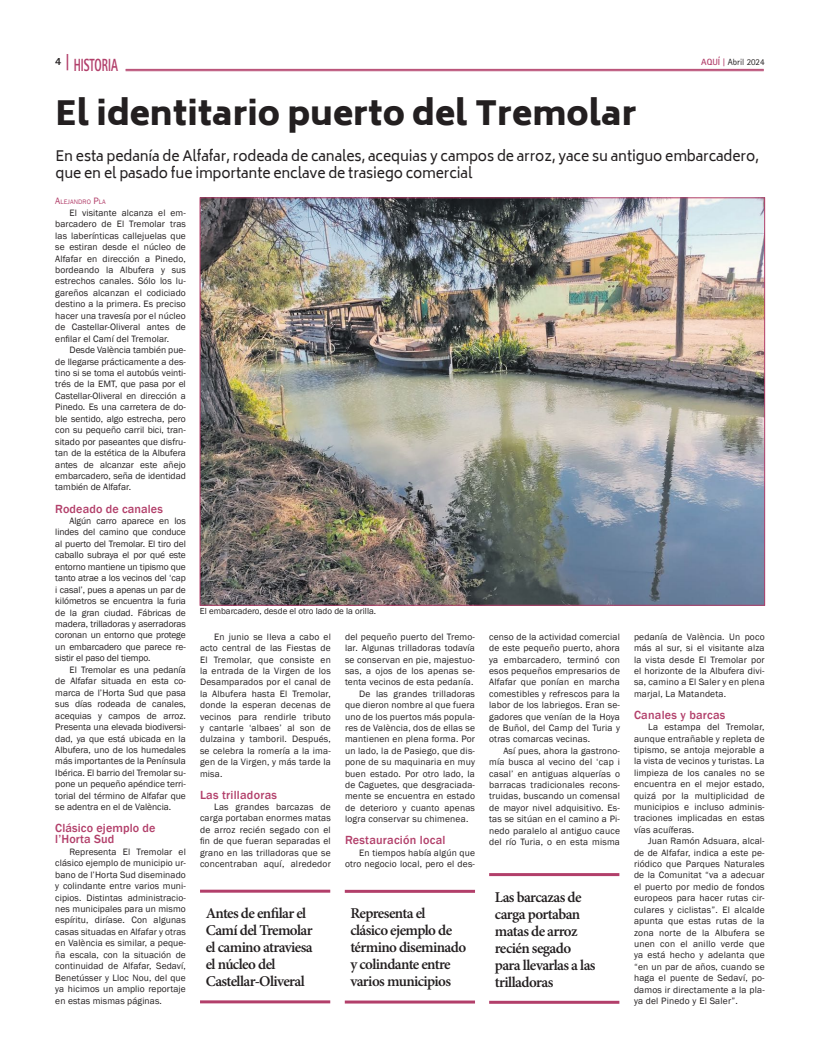
<style>
.page{position:relative;width:820px;height:1049px;background:#fff}
.page>*{position:absolute;margin:0;border:0;box-sizing:border-box;transform-origin:0 0}
.t1{font:900 33px "Biryani";color:#231f20}
.t2{font:800 17.6px "Rotis Sans Serif Std";color:#b23f6a;scale:.64 1}
.t3{font:600 15px/17px "Minion Pro";letter-spacing:-.04em;color:#231f20}
.t4{font:14px/16.8px "Biryani";letter-spacing:-.01em;color:#231f20}
.t5{font:500 12.1px/11.1px "Franklin Gothic";letter-spacing:.02em;color:#b23f6a}
.t6{font:800 11px "Rotis Sans Serif Std";color:#231f20}
.t7{font:9.5px/11.4px "Franklin Gothic";letter-spacing:.02em;color:#231f20;text-align:justify}
.t8{font:9px "Franklin Gothic";color:#231f20}
.t9{font:9px "Rotis Sans Serif Std";color:#231f20}
.t10{font:6.7px "Franklin Gothic";letter-spacing:.015em;color:#b23f6a}
.s1{font-size:18.2px}
.s2{font-weight:700;color:#b23f6a}
.s3{font-family:"Rotis Serif Std";font-weight:700;color:#b23f6a}
.s4{font-size:9.5px}
</style>
<div class="page">
<img style="left:201px;top:199px;width:561px;height:405px">
<hr style="left:200px;top:890px;width:130px;height:3px;background:#b23f6a">
<hr style="left:200px;top:1000px;width:130px;height:3px;background:#b23f6a">
<hr style="left:344px;top:890px;width:131px;height:3px;background:#b23f6a">
<hr style="left:344px;top:1000px;width:131px;height:3px;background:#b23f6a">
<hr style="left:489px;top:873px;width:130px;height:3px;background:#b23f6a">
<hr style="left:489px;top:1001px;width:130px;height:3px;background:#b23f6a">
<hr style="left:126px;top:69px;width:637px;height:1px;background:#b23f6a">
<hr style="left:126px;top:71px;width:637px;height:1px;background:#b23f6a">
<h2 class="t2" style="left:65px;top:54px;width:84px"><span class="s1">|</span> HISTORIA</h2>
<p class="t6" style="left:55px;top:54px;width:8px">4</p>
<p class="t9" style="left:701px;top:57px;width:65px"><span class="s2">AQUÍ</span> <span class="s3">|</span> Abril 2024</p>
<h1 class="t1" style="left:55px;top:94px;width:582px">El identitario puerto del Tremolar</h1>
<h3 class="t4" style="left:55px;top:148px;width:704px">En esta pedanía de Alfafar, rodeada de canales, acequias y campos de arroz, yace su antiguo embarcadero, que en el pasado fue importante enclave de trasiego comercial</h3>
<p class="t10" style="left:55px;top:198px;width:52px"><span class="s4">A</span>LEJANDRO <span class="s4">P</span>LA</p>
<p class="t7" style="left:55px;top:207px;width:132px;text-indent:14px">El visitante alcanza el em&shy;barcadero de El Tremolar tras las laberínticas callejuelas que se estiran desde el núcleo de Alfafar en dirección a Pinedo, bordeando la Albufera y sus estrechos canales. Sólo los lu&shy;gareños alcanzan el codiciado destino a la primera. Es preciso hacer una travesía por el núcleo de Castellar-Oliveral antes de enfilar el Camí del Tremolar.</p>
<p class="t7" style="left:55px;top:344px;width:132px;text-indent:14px">Desde València también pue&shy;de llegarse prácticamente a des&shy;tino si se toma el autobús veinti&shy;trés de la EMT, que pasa por el Castellar-Oliveral en dirección a Pinedo. Es una carretera de do&shy;ble sentido, algo estrecha, pero con su pequeño carril bici, tran&shy;sitado por paseantes que disfru&shy;tan de la estética de la Albufera antes de alcanzar este añejo embarcadero, seña de identidad también de Alfafar.</p>
<p class="t5" style="left:55px;top:503px;width:109px">Rodeado de canales</p>
<p class="t7" style="left:55px;top:515px;width:132px;text-indent:14px">Algún carro aparece en los lindes del camino que conduce al puerto del Tremolar. El tiro del caballo subraya el por qué este entorno mantiene un tipismo que tanto atrae a los vecinos del ‘cap i casal’, pues a apenas un par de kilómetros se encuentra la furia de la gran ciudad. Fábricas de madera, trilladoras y aserradoras coronan un entorno que protege un embarcadero que parece re&shy;sistir el paso del tiempo.</p>
<p class="t7" style="left:55px;top:664px;width:132px;text-indent:14px">El Tremolar es una pedanía de Alfafar situada en esta co&shy;marca de l’Horta Sud que pasa sus días rodeada de canales, acequias y campos de arroz.<br>Presenta una elevada biodiversi&shy;dad, ya que está ubicada en la Albufera, uno de los humedales más importantes de la Península Ibérica. El barrio del Tremolar su&shy;pone un pequeño apéndice terri&shy;torial del término de Alfafar que se adentra en el de València.</p>
<p class="t5" style="left:55px;top:823px;width:102px">Clásico ejemplo de l’Horta Sud</p>
<p class="t7" style="left:55px;top:846px;width:132px;text-indent:14px">Representa El Tremolar el clásico ejemplo de municipio ur&shy;bano de l’Horta Sud diseminado y colindante entre varios muni&shy;cipios. Distintas administracio&shy;nes municipales para un mismo espíritu, diríase. Con algunas casas situadas en Alfafar y otras en València es similar, a peque&shy;ña escala, con la situación de continuidad de Alfafar, Sedaví, Benetússer y Lloc Nou, del que ya hicimos un amplio reportaje en estas mismas páginas.</p>
<p class="t8" style="left:200px;top:605px;width:178px">El embarcadero, desde el otro lado de la orilla.</p>
<p class="t7" style="left:200px;top:631px;width:132px;text-indent:14px">En junio se lleva a cabo el acto central de las Fiestas de El Tremolar, que consiste en la entrada de la Virgen de los Desamparados por el canal de la Albufera hasta El Tremolar, donde la esperan decenas de vecinos para rendirle tributo y cantarle ‘albaes’ al son de dulzaina y tamboril. Después, se celebra la romería a la ima&shy;gen de la Virgen, y más tarde la misa.</p>
<p class="t5" style="left:200px;top:789px;width:78px">Las trilladoras</p>
<p class="t7" style="left:200px;top:801px;width:132px;text-indent:14px">Las grandes barcazas de carga portaban enormes matas de arroz recién segado con el fin de que fueran separadas el grano en las trilladoras que se concentraban aquí, alrededor</p>
<p class="t7" style="left:345px;top:631px;width:131px">del pequeño puerto del Tremo-</p>
<p class="t7" style="left:345px;top:642px;width:131px">lar. Algunas trilladoras todavía</p>
<p class="t7" style="left:345px;top:654px;width:131px">se conservan en pie, majestuo-</p>
<p class="t7" style="left:345px;top:665px;width:131px">sas, a ojos de los apenas se-</p>
<p class="t7" style="left:345px;top:677px;width:130px">tenta vecinos de esta pedanía.</p>
<p class="t7" style="left:359px;top:688px;width:117px">De las grandes trilladoras</p>
<p class="t7" style="left:345px;top:699px;width:131px">que dieron nombre al que fuera</p>
<p class="t7" style="left:345px;top:711px;width:131px">uno de los puertos más popula-</p>
<p class="t7" style="left:345px;top:722px;width:131px">res de València, dos de ellas se</p>
<p class="t7" style="left:345px;top:734px;width:131px">mantienen en plena forma. Por</p>
<p class="t7" style="left:345px;top:745px;width:131px">un lado, la de Pasiego, que dis-</p>
<p class="t7" style="left:345px;top:756px;width:131px">pone de su maquinaria en muy</p>
<p class="t7" style="left:345px;top:768px;width:131px">buen estado. Por otro lado, la</p>
<p class="t7" style="left:345px;top:779px;width:131px">de Caguetes, que desgraciada-</p>
<p class="t7" style="left:345px;top:791px;width:131px">mente se encuentra en estado</p>
<p class="t7" style="left:345px;top:802px;width:131px">de deterioro y cuanto apenas</p>
<p class="t7" style="left:345px;top:813px;width:125px">logra conservar su chimenea.</p>
<p class="t5" style="left:345px;top:835px;width:102px">Restauración local</p>
<p class="t7" style="left:345px;top:847px;width:131px;text-align:right">En tiempos había algún que otro negocio local, pero el des-</p>
<h3 class="t3" style="left:206px;top:905px;width:108px">Antes de enfilar el<br>Camí del Tremolar el camino atraviesa el núcleo del<br>Castellar-Oliveral</h3>
<h3 class="t3" style="left:350px;top:906px;width:117px">Representa el clásico ejemplo de término diseminado y colindante entre varios municipios</h3>
<p class="t7" style="left:489px;top:631px;width:132px">censo de la actividad comercial de este pequeño puerto, ahora ya embarcadero, terminó con esos pequeños empresarios de Alfafar que ponían en marcha comestibles y refrescos para la labor de los labriegos. Eran se&shy;gadores que venían de la Hoya de Buñol, del Camp del Turia y otras comarcas vecinas.</p>
<p class="t7" style="left:489px;top:745px;width:132px;text-indent:14px">Así pues, ahora la gastrono&shy;mía busca al vecino del ‘cap i casal’ en antiguas alquerías o barracas tradicionales recons&shy;truidas, buscando un comensal de mayor nivel adquisitivo. Es&shy;tas se sitúan en el camino a Pi&shy;nedo paralelo al antiguo cauce del río Turia, o en esta misma</p>
<h3 class="t3" style="left:494px;top:889px;width:102px">Las barcazas de carga portaban matas de arroz recién segado para llevarlas a las trilladoras</h3>
<p class="t7" style="left:633px;top:631px;width:132px">pedanía de València. Un poco más al sur, si el visitante alza la vista desde El Tremolar por el horizonte de la Albufera divi&shy;sa, camino a El Saler y en plena marjal, La Matandeta.</p>
<p class="t5" style="left:633px;top:709px;width:93px">Canales y barcas</p>
<p class="t7" style="left:633px;top:721px;width:132px;text-indent:14px">La estampa del Tremolar, aunque entrañable y repleta de tipismo, se antoja mejorable a la vista de vecinos y turistas. La limpieza de los canales no se encuentra en el mejor estado, quizá por la multiplicidad de municipios e incluso adminis&shy;traciones implicadas en estas vías acuíferas.</p>
<p class="t7" style="left:633px;top:835px;width:132px;text-indent:14px">Juan Ramón Adsuara, alcal&shy;de de Alfafar, indica a este pe&shy;riódico que Parques Naturales de la Comunitat “va a adecuar el puerto por medio de fondos europeos para hacer rutas cir&shy;culares y ciclistas”. El alcalde apunta que estas rutas de la zona norte de la Albufera se unen con el anillo verde que ya está hecho y adelanta que “en un par de años, cuando se haga el puente de Sedaví, po&shy;damos ir directamente a la pla&shy;ya del Pinedo y El Saler”.</p>
</div>
